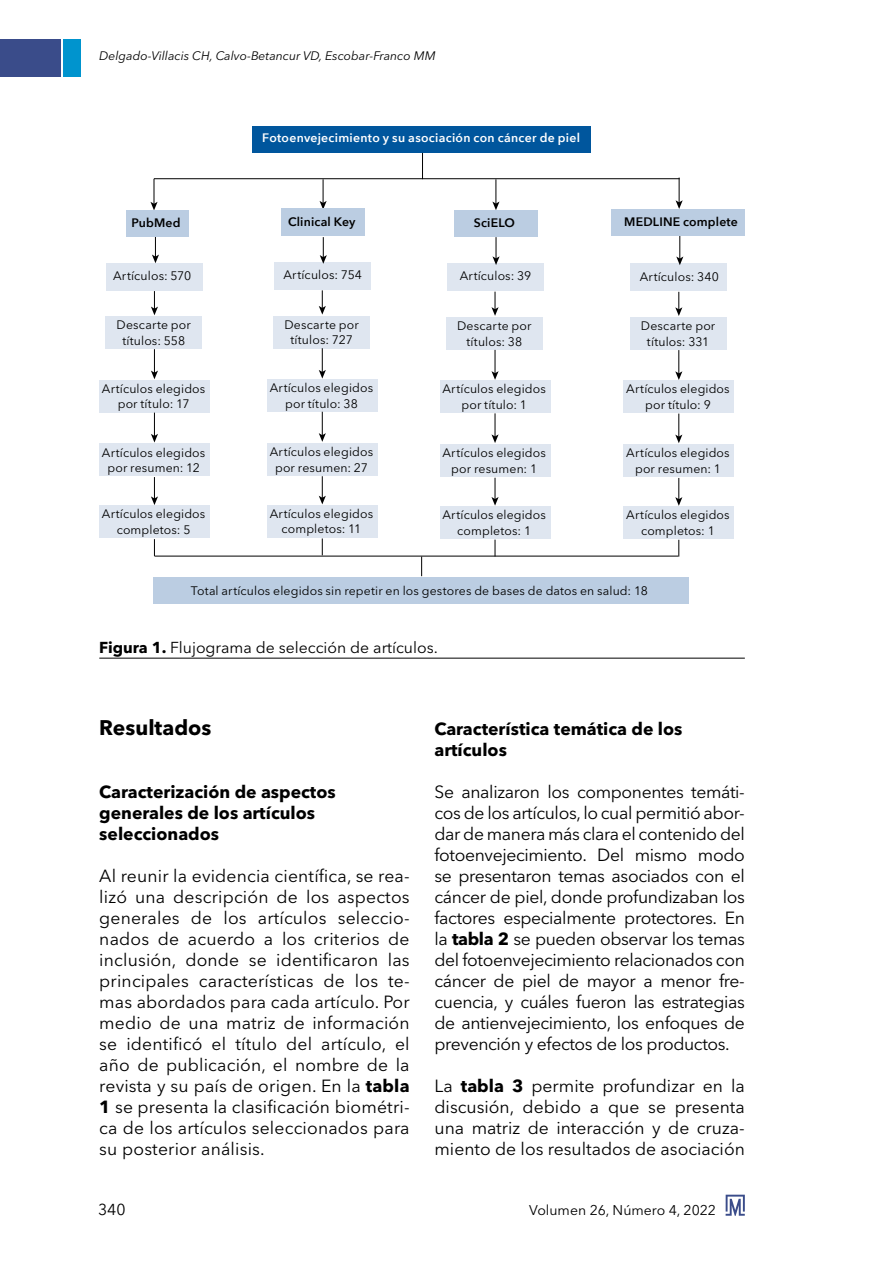
<style>
.page{position:relative;width:869px;height:1265px;background:#fff}
.page>*{position:absolute;margin:0;border:0;box-sizing:border-box;transform-origin:0 0}
.t1{font:700 21px "Avenir Next LT Pro";color:#000}
.t2{font:17.5px/21px "Avenir Next LT Pro";color:#000;text-align:justify}
.t3{font:700 17.5px/21px "Avenir Next LT Pro";color:#000}
.t4{font:15.75px "Avenir Next LT Pro";color:#000}
.t5{font:14px "Avenir Next LT Pro";color:#000}
.t6{font:12.25px/15.8px "Avenir Next LT Pro";letter-spacing:.01em;color:#000;text-align:center}
.t7{font:italic 12.25px "Avenir Next LT Pro";color:#000}
.t8{font:600 12.25px "Avenir Next LT Pro";letter-spacing:.025em;color:#fff}
.t9{font:600 12.25px "Avenir Next LT Pro";letter-spacing:.015em;color:#000}
.s1{font-weight:700}
</style>
<div class="page">
<div style="left:0;top:40px;width:61px;height:37px;background:#3a4c8a"></div>
<div style="left:63px;top:40px;width:17px;height:37px;background:#0094ce"></div>
<svg style="left:725px;top:1195px;width:19px;height:21px"></svg>
<div style="left:252px;top:126px;width:338px;height:27px;background:#00569d"></div>
<div style="left:106px;top:263px;width:97px;height:27px;background:#dfe6f0"></div>
<div style="left:274px;top:263px;width:96px;height:27px;background:#dfe6f0"></div>
<div style="left:446px;top:264px;width:97px;height:27px;background:#dfe6f0"></div>
<div style="left:630px;top:264px;width:96px;height:27px;background:#dfe6f0"></div>
<div style="left:105px;top:316px;width:97px;height:33px;background:#dfe6f0"></div>
<div style="left:273px;top:316px;width:97px;height:33px;background:#dfe6f0"></div>
<div style="left:446px;top:317px;width:96px;height:33px;background:#dfe6f0"></div>
<div style="left:629px;top:317px;width:97px;height:33px;background:#dfe6f0"></div>
<div style="left:99px;top:380px;width:110px;height:32px;background:#dfe6f0"></div>
<div style="left:267px;top:379px;width:110px;height:33px;background:#dfe6f0"></div>
<div style="left:439px;top:380px;width:111px;height:33px;background:#dfe6f0"></div>
<div style="left:623px;top:380px;width:110px;height:33px;background:#dfe6f0"></div>
<div style="left:99px;top:444px;width:110px;height:32px;background:#dfe6f0"></div>
<div style="left:267px;top:443px;width:110px;height:33px;background:#dfe6f0"></div>
<div style="left:439px;top:444px;width:111px;height:33px;background:#dfe6f0"></div>
<div style="left:623px;top:444px;width:110px;height:33px;background:#dfe6f0"></div>
<div style="left:99px;top:505px;width:110px;height:33px;background:#dfe6f0"></div>
<div style="left:267px;top:505px;width:110px;height:32px;background:#dfe6f0"></div>
<div style="left:439px;top:506px;width:111px;height:33px;background:#dfe6f0"></div>
<div style="left:623px;top:506px;width:110px;height:33px;background:#dfe6f0"></div>
<svg style="left:422px;top:153px;width:1px;height:25px"></svg>
<hr style="left:154px;top:178px;width:525px;height:1px;background:#000">
<svg style="left:152px;top:236px;width:7px;height:27px"></svg>
<svg style="left:150px;top:179px;width:7px;height:31px"></svg>
<svg style="left:319px;top:179px;width:7px;height:30px"></svg>
<svg style="left:492px;top:179px;width:7px;height:31px"></svg>
<svg style="left:675px;top:178px;width:7px;height:31px"></svg>
<svg style="left:319px;top:237px;width:8px;height:27px"></svg>
<svg style="left:492px;top:237px;width:7px;height:28px"></svg>
<svg style="left:676px;top:236px;width:7px;height:29px"></svg>
<svg style="left:151px;top:291px;width:7px;height:24px"></svg>
<svg style="left:318px;top:290px;width:8px;height:25px"></svg>
<svg style="left:491px;top:292px;width:7px;height:24px"></svg>
<svg style="left:675px;top:292px;width:7px;height:24px"></svg>
<svg style="left:151px;top:349px;width:7px;height:30px"></svg>
<svg style="left:318px;top:348px;width:8px;height:31px"></svg>
<svg style="left:491px;top:350px;width:7px;height:30px"></svg>
<svg style="left:675px;top:350px;width:7px;height:30px"></svg>
<svg style="left:151px;top:413px;width:7px;height:30px"></svg>
<svg style="left:318px;top:412px;width:8px;height:30px"></svg>
<svg style="left:491px;top:413px;width:7px;height:30px"></svg>
<svg style="left:675px;top:414px;width:7px;height:29px"></svg>
<svg style="left:151px;top:477px;width:7px;height:28px"></svg>
<svg style="left:318px;top:476px;width:8px;height:28px"></svg>
<svg style="left:491px;top:478px;width:7px;height:28px"></svg>
<svg style="left:675px;top:478px;width:7px;height:28px"></svg>
<svg style="left:154px;top:539px;width:1px;height:17px"></svg>
<svg style="left:322px;top:538px;width:1px;height:17px"></svg>
<hr style="left:154px;top:556px;width:524px;height:1px;background:#000">
<svg style="left:494px;top:540px;width:1px;height:16px"></svg>
<svg style="left:421px;top:557px;width:1px;height:19px"></svg>
<svg style="left:678px;top:540px;width:1px;height:17px"></svg>
<div style="left:126px;top:210px;width:62px;height:26px;background:#bbcde2"></div>
<div style="left:281px;top:209px;width:83px;height:27px;background:#bbcde2"></div>
<div style="left:453px;top:210px;width:84px;height:27px;background:#bbcde2"></div>
<div style="left:611px;top:210px;width:133px;height:26px;background:#bbcde2"></div>
<div style="left:154px;top:577px;width:534px;height:26px;background:#bbcde2"></div>
<hr style="left:99px;top:658px;width:645px;height:1px;background:#000">
<p class="t7" style="left:99px;top:48px;width:337px">Delgado-Villacis CH, Calvo-Betancur VD, Escobar-Franco MM</p>
<p class="t8" style="left:262px;top:130px;width:319px">Fotoenvejecimiento y su asociación con cáncer de piel</p>
<p class="t9" style="left:131px;top:215px;width:51px">PubMed</p>
<p class="t9" style="left:288px;top:214px;width:69px">Clinical Key</p>
<p class="t9" style="left:473px;top:215px;width:43px">SciELO</p>
<p class="t9" style="left:624px;top:214px;width:115px">MEDLINE complete</p>
<p class="t6" style="left:113px;top:268px;width:80px">Artículos: 570</p>
<p class="t6" style="left:283px;top:267px;width:80px">Artículos: 754</p>
<p class="t6" style="left:459px;top:268px;width:73px">Artículos: 39</p>
<p class="t6" style="left:639px;top:268px;width:81px">Artículos: 340</p>
<p class="t6" style="left:116px;top:317px;width:76px">Descarte por títulos: 558</p>
<p class="t6" style="left:284px;top:317px;width:76px">Descarte por títulos: 727</p>
<p class="t6" style="left:457px;top:318px;width:76px">Descarte por títulos: 38</p>
<p class="t6" style="left:640px;top:318px;width:76px">Descarte por títulos: 331</p>
<p class="t6" style="left:102px;top:380px;width:105px">Artículos elegidos por título: 17</p>
<p class="t6" style="left:269px;top:380px;width:105px">Artículos elegidos por título: 38</p>
<p class="t6" style="left:442px;top:381px;width:105px">Artículos elegidos por título: 1</p>
<p class="t6" style="left:626px;top:381px;width:105px">Artículos elegidos por título: 9</p>
<p class="t6" style="left:102px;top:444px;width:105px">Artículos elegidos por resumen: 12</p>
<p class="t6" style="left:269px;top:444px;width:105px">Artículos elegidos por resumen: 27</p>
<p class="t6" style="left:442px;top:445px;width:105px">Artículos elegidos por resumen: 1</p>
<p class="t6" style="left:626px;top:445px;width:105px">Artículos elegidos por resumen: 1</p>
<p class="t6" style="left:102px;top:506px;width:105px">Artículos elegidos completos: 5</p>
<p class="t6" style="left:269px;top:506px;width:105px">Artículos elegidos completos: 11</p>
<p class="t6" style="left:442px;top:507px;width:105px">Artículos elegidos completos: 1</p>
<p class="t6" style="left:626px;top:507px;width:105px">Artículos elegidos completos: 1</p>
<p class="t6" style="left:191px;top:583px;width:458px">Total artículos elegidos sin repetir en los gestores de bases de datos en salud: 18</p>
<p class="t4" style="left:99px;top:638px;width:340px"><span class="s1">Figura 1.</span> Flujograma de selección de artículos.</p>
<p class="t1" style="left:99px;top:715px;width:113px">Resultados</p>
<p class="t3" style="left:99px;top:781px;width:238px">Caracterización de aspectos generales de los artículos seleccionados</p>
<p class="t2" style="left:99px;top:865px;width:312px">Al reunir la evidencia científica, se rea&shy;lizó una descripción de los aspectos generales de los artículos seleccio&shy;nados de acuerdo a los criterios de inclusión, donde se identificaron las principales características de los te&shy;mas abordados para cada artículo. Por medio de una matriz de información se identificó el título del artículo, el año de publicación, el nombre de la revista y su país de origen. En la <span class="s1">tabla 1</span> se presenta la clasificación biométri&shy;ca de los artículos seleccionados para su posterior análisis.</p>
<p class="t3" style="left:434px;top:718px;width:249px">Característica temática de los artículos</p>
<p class="t2" style="left:434px;top:781px;width:312px">Se analizaron los componentes temáti&shy;cos de los artículos, lo cual permitió abor&shy;dar de manera más clara el contenido del fotoenvejecimiento. Del mismo modo se presentaron temas asociados con el cáncer de piel, donde profundizaban los factores especialmente protectores. En la <span class="s1">tabla 2</span> se pueden observar los temas del fotoenvejecimiento relacionados con cáncer de piel de mayor a menor fre&shy;cuencia, y cuáles fueron las estrategias de antienvejecimiento, los enfoques de prevención y efectos de los productos.</p>
<p class="t2" style="left:434px;top:1075px;width:312px">La <span class="s1">tabla 3</span> permite profundizar en la discusión, debido a que se presenta una matriz de interacción y de cruza&shy;miento de los resultados de asociación</p>
<p class="t4" style="left:98px;top:1200px;width:29px">340</p>
<p class="t5" style="left:529px;top:1202px;width:188px">Volumen 26, Número 4, 2022</p>
</div>
